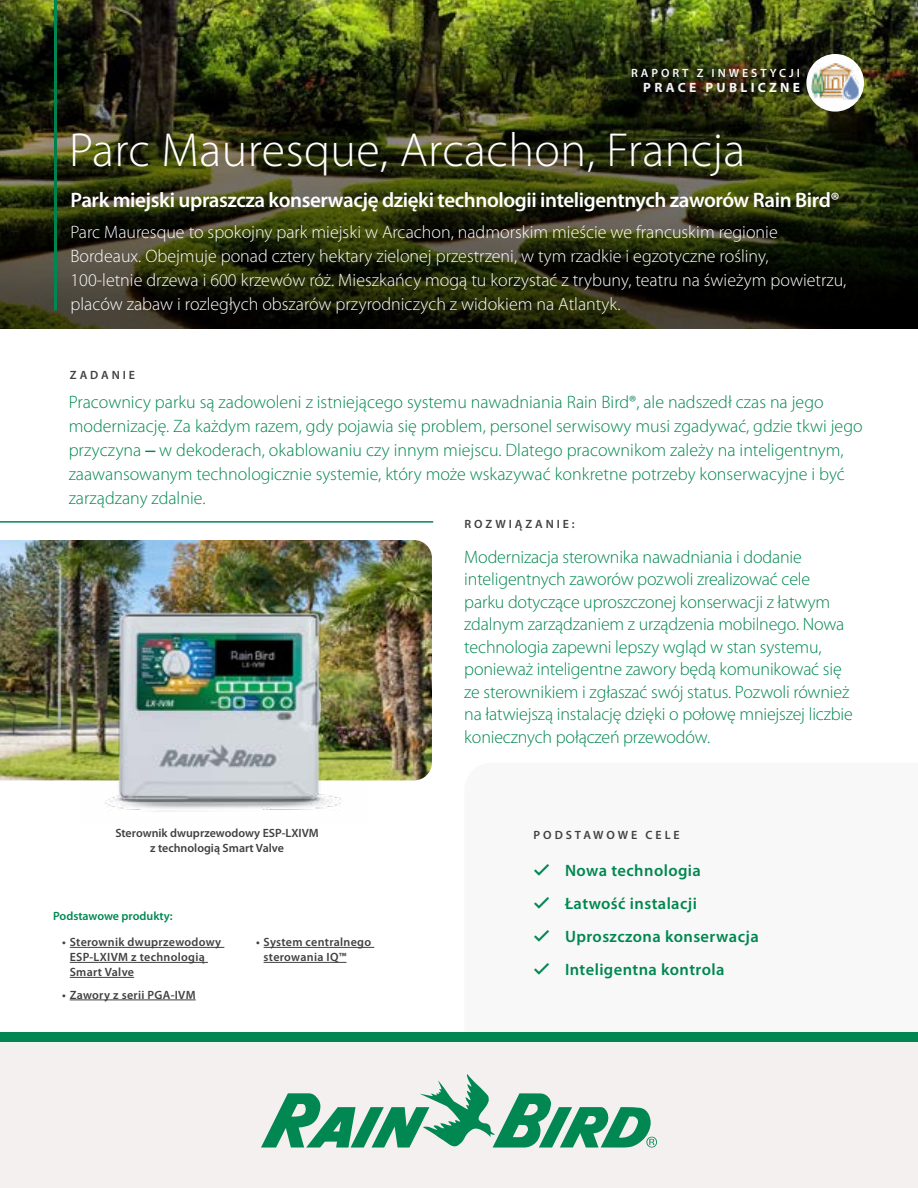
<style>
.page{position:relative;width:918px;height:1188px;background:#fff}
.page>*{position:absolute;margin:0;border:0;box-sizing:border-box;transform-origin:0 0}
.t1{font:300 48px "Myriad Pro";letter-spacing:.01em;color:#fff}
.t2{font:600 21px "Myriad Pro";letter-spacing:-.02em;color:#fff}
.t3{font:300 18px/22.5px "Myriad Pro";letter-spacing:-.005em;color:#008751}
.t4{font:300 18px/24px "Myriad Pro";color:#fff}
.t5{font:600 16.5px/33px "Myriad Pro";letter-spacing:.025em;color:#008751}
.t6{font:700 13.5px "Myriad Pro";letter-spacing:.245em;color:#fff}
.t7{font:600 12px/15px "Myriad Pro";letter-spacing:.025em;color:#414042}
.t8{font:600 12px/15px "Myriad Pro";color:#414042;text-align:center}
.t9{font:600 12px "Myriad Pro";letter-spacing:.245em;color:#414042}
.t10{font:600 12px "Myriad Pro";color:#008751}
.t11{font:600 12px "Myriad Pro";letter-spacing:.245em;color:#fff}
.s1{font-family:"Arial";font-weight:400}
</style>
<div class="page">
<img style="left:0;top:0;width:918px;height:55px">
<svg style="left:0;top:55px;width:918px;height:274px;background:#1a1c0b"></svg>
<hr style="left:54px;top:0;width:3px;height:310px;background:#008751">
<div style="left:0;top:1042px;width:918px;height:146px;background:#f4f0f0"></div>
<svg style="left:261px;top:1074px;width:396px;height:74px"></svg>
<div style="left:0;top:1032px;width:918px;height:10px;background:#008751"></div>
<div style="left:806px;top:54px;width:58px;height:58px;background:#fff;border-radius:50%"></div>
<img style="left:857px;top:63px;width:2px;height:37px">
<hr style="left:0;top:521px;width:433px;height:2px;background:#008752">
<div style="left:0;top:38px;width:857px;height:250px;background:#000;opacity:.53"></div>
<img style="left:0;top:540px;width:432px;height:240px">
<hr style="left:70px;top:947px;width:154px;height:1px;background:#414042">
<hr style="left:70px;top:962px;width:138px;height:1px;background:#414042">
<hr style="left:70px;top:977px;width:64px;height:1px;background:#414042">
<hr style="left:70px;top:1000px;width:126px;height:1px;background:#414042">
<hr style="left:264px;top:947px;width:110px;height:1px;background:#414042">
<hr style="left:264px;top:962px;width:82px;height:1px;background:#414042">
<img style="left:81px;top:600px;width:287px;height:212px">
<p class="t11" style="left:631px;top:66px;width:171px">RAPORT Z INWESTYCJI</p>
<p class="t6" style="left:643px;top:79px;width:158px">PRACE PUBLICZNE</p>
<h1 class="t1" style="left:69px;top:121px;width:678px">Parc Mauresque, Arcachon, Francja</h1>
<p class="t2" style="left:70px;top:186px;width:771px">Park miejski upraszcza konserwację dzięki technologii inteligentnych zaworów Rain Bird®</p>
<p class="t4" style="left:70px;top:220px;width:777px">Parc Mauresque to spokojny park miejski w Arcachon, nadmorskim mieście we francuskim regionie Bordeaux. Obejmuje ponad cztery hektary zielonej przestrzeni, w tym rzadkie i egzotyczne rośliny,<br>100-letnie drzewa i 600 krzewów róż. Mieszkańcy mogą tu korzystać z trybuny, teatru na świeżym powietrzu, placów zabaw i rozległych obszarów przyrodniczych z widokiem na Atlantyk.</p>
<p class="t9" style="left:70px;top:367px;width:67px">ZADANIE</p>
<p class="t3" style="left:69px;top:390px;width:796px;line-height:24px">Pracownicy parku są zadowoleni z istniejącego systemu nawadniania Rain Bird®, ale nadszedł czas na jego modernizację. Za każdym razem, gdy pojawia się problem, personel serwisowy musi zgadywać, gdzie tkwi jego przyczyna <span class="s1">‒</span> w dekoderach, okablowaniu czy innym miejscu. Dlatego pracownikom zależy na inteligentnym, zaawansowanym technologicznie systemie, który może wskazywać konkretne potrzeby konserwacyjne i być zarządzany zdalnie.</p>
<p class="t9" style="left:464px;top:517px;width:112px">ROZWIĄZANIE:</p>
<p class="t8" style="left:115px;top:825px;width:205px">Sterownik dwuprzewodowy ESP-LXIVM z technologią Smart Valve</p>
<p class="t10" style="left:53px;top:909px;width:121px">Podstawowe produkty:</p>
<p class="t7" style="left:70px;top:934px;width:153px;text-indent:-8px">• Sterownik dwuprzewodowy<br>ESP-LXIVM z technologią<br>Smart Valve</p>
<p class="t7" style="left:62px;top:987px;width:135px">• Zawory z serii PGA-IVM</p>
<p class="t7" style="left:264px;top:934px;width:109px;text-indent:-8px">• System centralnego sterowania IQ™</p>
<p class="t3" style="left:464px;top:545px;width:390px">Modernizacja sterownika nawadniania i dodanie inteligentnych zaworów pozwoli zrealizować cele parku dotyczące uproszczonej konserwacji z łatwym zdalnym zarządzaniem z urządzenia mobilnego. Nowa technologia zapewni lepszy wgląd w stan systemu, ponieważ inteligentne zawory będą komunikować się ze sterownikiem i zgłaszać swój status. Pozwoli również na łatwiejszą instalację dzięki o połowę mniejszej liczbie koniecznych połączeń przewodów.</p>
<p class="t9" style="left:534px;top:827px;width:148px">PODSTAWOWE CELE</p>
<p class="t5" style="left:565px;top:853px;width:195px">Nowa technologia<br>Łatwość instalacji<br>Uproszczona konserwacja<br>Inteligentna kontrola</p>
</div>
